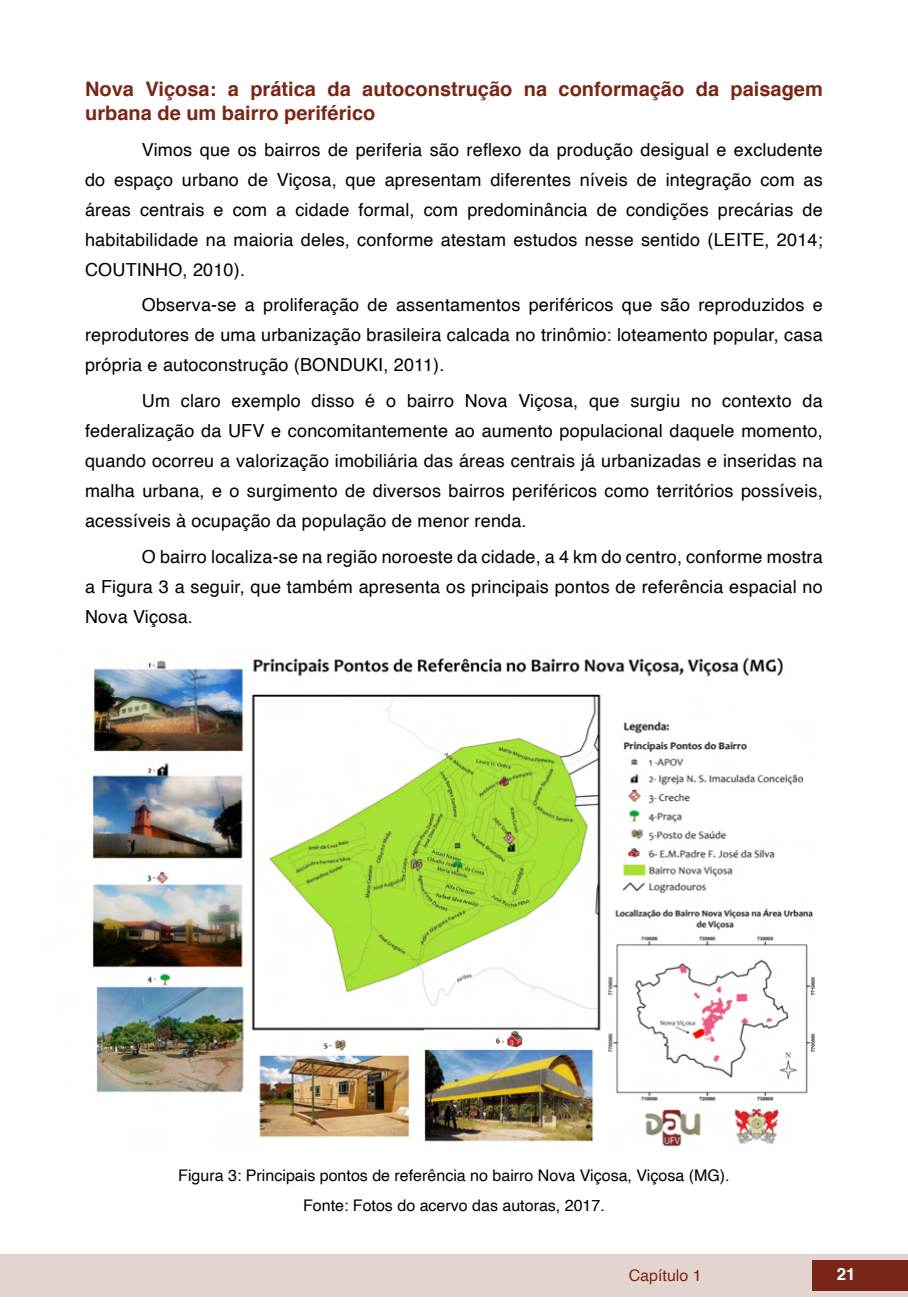
<style>
.page{position:relative;width:908px;height:1304px;background:#fff}
.page>*{position:absolute;margin:0;border:0;box-sizing:border-box;transform-origin:0 0}
.Subtitulo{font:700 20px/24px "Helvetica";color:#7a2616}
.txt{font:18px/30px "Helvetica";letter-spacing:.01em;color:#000;text-align:justify}
.t1{font:700 16.8px "Helvetica";color:#fff}
.imagens_graf_tab{font:16px "Helvetica";color:#000}
.t2{font:16px "Helvetica";color:#7a2616}
</style>
<div class="page">
<div style="left:0;top:1254px;width:906px;height:43px;background:#e4d4d0"></div>
<div style="left:812px;top:1261px;width:95px;height:30px;background:#7a2616"></div>
<img style="left:92px;top:657px;width:723px;height:490px">
<p class="Subtitulo" style="left:85px;top:77px;width:739px">Nova Viçosa: a prática da autoconstrução na conformação da paisagem urbana de um bairro periférico</p>
<p class="txt" style="left:85px;top:135px;width:738px;text-indent:57px">Vimos que os bairros de periferia são reflexo da produção desigual e excludente do espaço urbano de Viçosa, que apresentam diferentes níveis de integração com as áreas centrais e com a cidade formal, com predominância de condições precárias de habitabilidade na maioria deles, conforme atestam estudos nesse sentido (LEITE, 2014; COUTINHO, 2010).</p>
<p class="txt" style="left:85px;top:291px;width:738px;text-indent:57px">Observa-se a proliferação de assentamentos periféricos que são reproduzidos e reprodutores de uma urbanização brasileira calcada no trinômio: loteamento popular, casa própria e autoconstrução (BONDUKI, 2011).</p>
<p class="txt" style="left:85px;top:386px;width:738px;text-indent:57px">Um claro exemplo disso é o bairro Nova Viçosa, que surgiu no contexto da federalização da UFV e concomitantemente ao aumento populacional daquele momento, quando ocorreu a valorização imobiliária das áreas centrais já urbanizadas e inseridas na malha urbana, e o surgimento de diversos bairros periféricos como territórios possíveis, acessíveis à ocupação da população de menor renda.</p>
<p class="txt" style="left:85px;top:542px;width:738px;text-indent:57px">O bairro localiza-se na região noroeste da cidade, a 4 km do centro, conforme mostra a Figura 3 a seguir, que também apresenta os principais pontos de referência espacial no Nova Viçosa.</p>
<p class="imagens_graf_tab" style="left:178px;top:1163px;width:552px">Figura 3: Principais pontos de referência no bairro Nova Viçosa, Viçosa (MG).</p>
<p class="imagens_graf_tab" style="left:303px;top:1193px;width:303px">Fonte: Fotos do acervo das autoras, 2017.</p>
<p class="t2" style="left:628px;top:1263px;width:74px">Capítulo 1</p>
<p class="t1" style="left:836px;top:1261px;width:20px">21</p>
</div>
